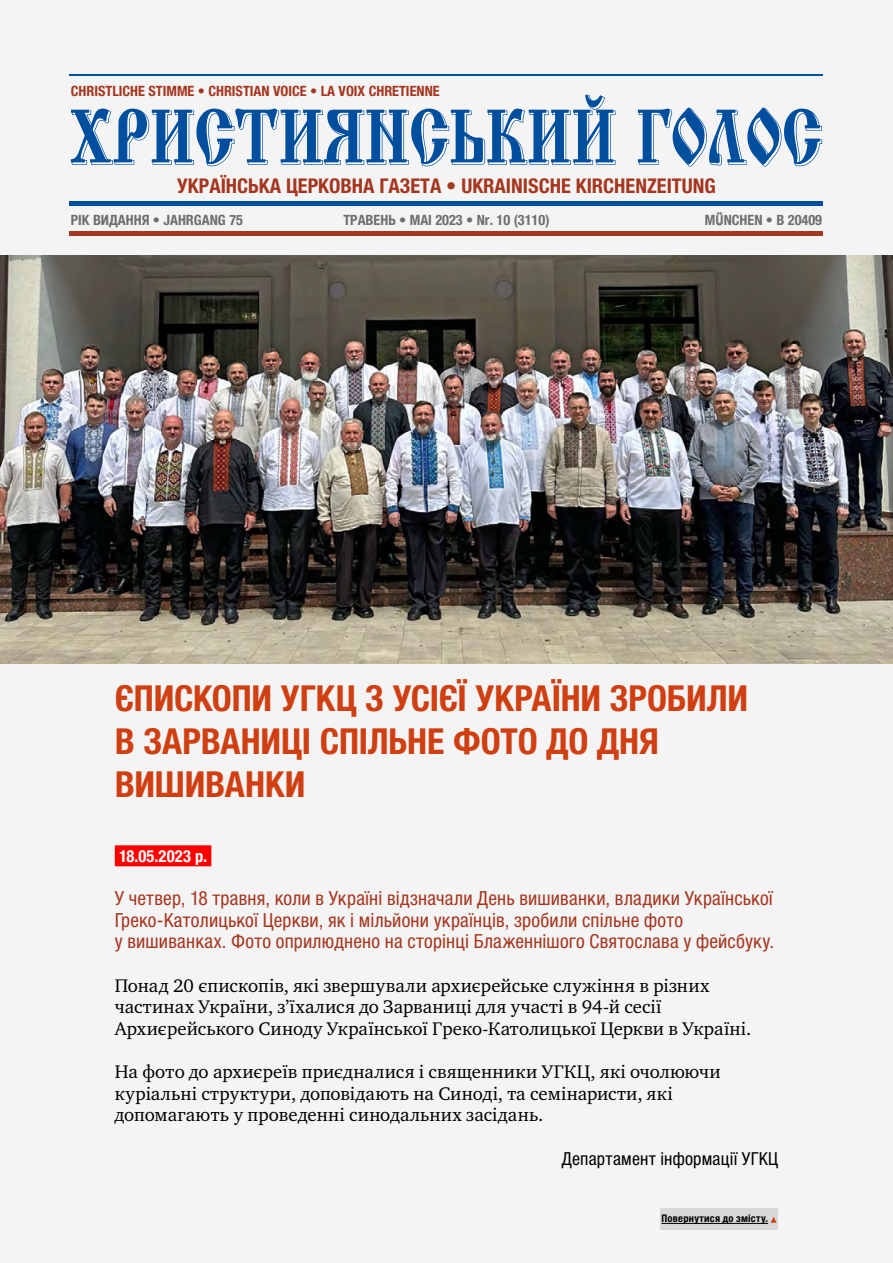
<style>
.page{position:relative;width:893px;height:1263px;background:#f4f4f4}
.page>*{position:absolute;margin:0;border:0;box-sizing:border-box;transform-origin:0 0}
.t1{font:700 condensed 36px/43.2px "Helvetica Neue LTCYR";letter-spacing:-.005em;color:#d03f12}
.t2{font:700 condensed 20.4px "Helvetica Neue LTCYR";color:#a5361f}
.t3{font:condensed 19.5px/21.6px "Helvetica Neue LTCYR";letter-spacing:.01em;color:#a5361f}
.t4{font:18.75px/21.6px "Charter C";letter-spacing:.01em;color:#000}
.t5{font:condensed 18px "Helvetica Neue LTCYR";letter-spacing:.015em;color:#000}
.t6{font:700 condensed 16.5px "Helvetica Neue LTCYR";letter-spacing:.015em;color:#fff}
.t7{font:700 condensed 14.25px "Helvetica Neue LTCYR";color:#6e6e6e}
.t8{font:700 condensed 14.25px "Helvetica Neue LTCYR";color:#a5361f}
.t9{font:700 condensed 10.5px "Helvetica Neue LTCYR";letter-spacing:.025em;color:#000}
.s1{font-family:"Calibri";font-stretch:normal;font-size:15.3px;color:#b1b2b3}
</style>
<div class="page">
<div style="left:70px;top:201px;width:753px;height:5px;background:#004e9e"></div>
<svg style="left:71px;top:94px;width:544px;height:72px"></svg>
<svg style="left:638px;top:108px;width:184px;height:59px"></svg>
<hr style="left:70px;top:74px;width:753px;height:2px;background:#004e9e">
<div style="left:70px;top:231px;width:753px;height:5px;background:#a5361f"></div>
<div style="left:115px;top:845px;width:96px;height:21px;background:#f00"></div>
<img style="left:0;top:255px;width:893px;height:408px">
<div style="left:660px;top:1208px;width:117px;height:21px;background:#d8d8d8"></div>
<hr style="left:661px;top:1223px;width:107px;height:1px;background:#000">
<svg style="left:771px;top:1217px;width:6px;height:6px"></svg>
<p class="t8" style="left:71px;top:83px;width:370px">CHRISTLICHE STIMME • CHRISTIAN VOICE • LA VOIX CHRETIENNE</p>
<p class="t2" style="left:177px;top:175px;width:540px">УКРАЇНСЬКА ЦЕРКОВНА ГАЗЕТА • UKRAINISCHE KIRCHENZEITUNG</p>
<p class="t7" style="left:71px;top:212px;width:174px">РІК ВИДАННЯ • JAHRGANG 75</p>
<p class="t7" style="left:343px;top:212px;width:208px">ТРАВЕНЬ • MAI 2023 • Nr. 10 (3110)</p>
<p class="t7" style="left:705px;top:212px;width:119px">M<span class="s1">Ü</span>NCHEN • B 20409</p>
<h1 class="t1" style="left:115px;top:677px;width:635px">ЄПИСКОПИ УГКЦ З УСІЄЇ УКРАЇНИ ЗРОБИЛИ<br>В ЗАРВАНИЦІ СПІЛЬНЕ ФОТО ДО ДНЯ<br>ВИШИВАНКИ</h1>
<p class="t6" style="left:119px;top:847px;width:90px">18.05.2023 р.</p>
<p class="t3" style="left:115px;top:888px;width:661px">У четвер, 18 травня, коли в Україні відзначали День вишиванки, владики Української<br>Греко-Католицької Церкви, як і мільйони українців, зробили спільне фото<br>у вишиванках. Фото оприлюднено на сторінці Блаженнішого Святослава у фейсбуку.</p>
<p class="t4" style="left:115px;top:975px;width:638px">Понад 20 єпископів, які звершували архиєрейське служіння в різних частинах України, з’їхалися до Зарваниці для участі в 94-й сесії<br>Архиєрейського Синоду Української Греко-Католицької Церкви в Україні.</p>
<p class="t4" style="left:115px;top:1061px;width:607px">На фото до архиєреїв приєдналися і священники УГКЦ, які очолюючи куріальні структури, доповідають на Синоді, та семінаристи, які допомагають у проведенні синодальних засідань.</p>
<p class="t5" style="left:562px;top:1148px;width:218px">Департамент інформації УГКЦ</p>
<p class="t9" style="left:661px;top:1213px;width:108px">Повернутися до змісту.</p>
</div>
